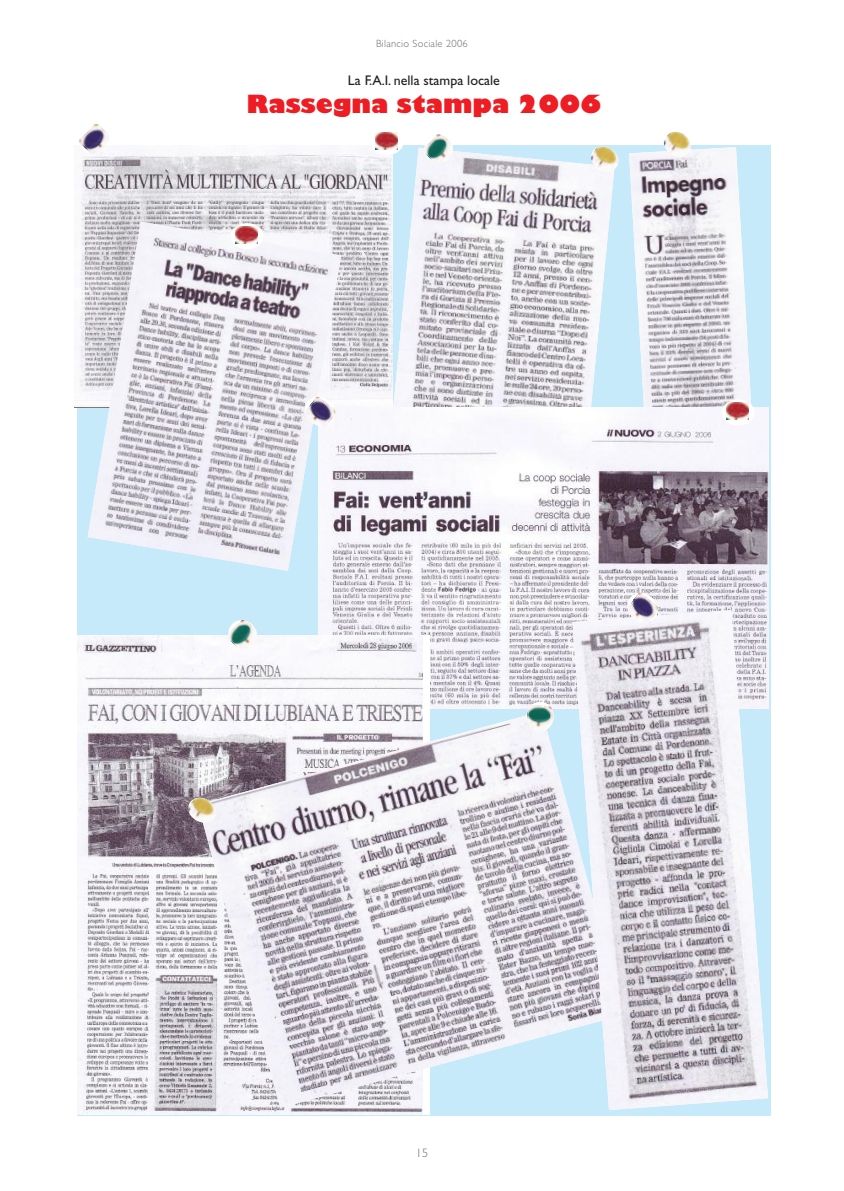
<style>
.page{position:relative;width:844px;height:1191px;background:#fff}
.page>*{position:absolute;margin:0;border:0;box-sizing:border-box;transform-origin:0 0}
.t1{font:800 24.5px "Gill Sans";color:#ee1d23}
.t2{font:14px "Gill Sans";color:#231f20}
.t3{font:300 12.25px "Gill Sans";color:#6c6d70}
.t4{font:300 10.5px "Gill Sans";letter-spacing:.025em;color:#6c6d70}
</style>
<div class="page">
<div style="left:77px;top:145px;width:693px;height:971px;background:#c6eafa"></div>
<img style="left:75px;top:145px;width:308px;height:263px">
<img style="left:383px;top:148px;width:231px;height:259px">
<img style="left:629px;top:147px;width:124px;height:260px">
<img style="left:318px;top:407px;width:450px;height:301px">
<img style="left:88px;top:222px;width:253px;height:349px">
<img style="left:78px;top:635px;width:344px;height:479px">
<img style="left:198px;top:711px;width:374px;height:396px">
<img style="left:572px;top:610px;width:195px;height:500px">
<img style="left:661px;top:131px;width:31px;height:27px">
<img style="left:589px;top:146px;width:30px;height:27px">
<img style="left:186px;top:796px;width:31px;height:28px">
<img style="left:423px;top:134px;width:31px;height:30px">
<img style="left:227px;top:620px;width:31px;height:30px">
<svg style="left:525px;top:701px;width:29px;height:31px"></svg>
<img style="left:527px;top:705px;width:26px;height:25px">
<img style="left:79px;top:124px;width:32px;height:32px">
<svg style="left:303px;top:395px;width:34px;height:33px"></svg>
<img style="left:303px;top:397px;width:33px;height:31px">
<svg style="left:625px;top:591px;width:34px;height:33px"></svg>
<img style="left:625px;top:593px;width:33px;height:31px">
<div style="left:231px;top:223px;width:32px;height:26px;background:#fff;border-radius:50%"></div>
<img style="left:235px;top:226px;width:22px;height:17px">
<svg style="left:721px;top:399px;width:33px;height:26px"></svg>
<img style="left:726px;top:403px;width:22px;height:16px">
<div style="left:370px;top:129px;width:33px;height:26px;background:#fff;border-radius:50%"></div>
<img style="left:375px;top:132px;width:22px;height:17px">
<p class="t4" style="left:376px;top:39px;width:93px">Bilancio Sociale 2006</p>
<p class="t2" style="left:348px;top:75px;width:153px">La F.A.I. nella stampa locale</p>
<h1 class="t1" style="left:246px;top:90px;width:356px">Rassegna stampa 2006</h1>
<p class="t3" style="left:415px;top:1147px;width:14px">15</p>
</div>
